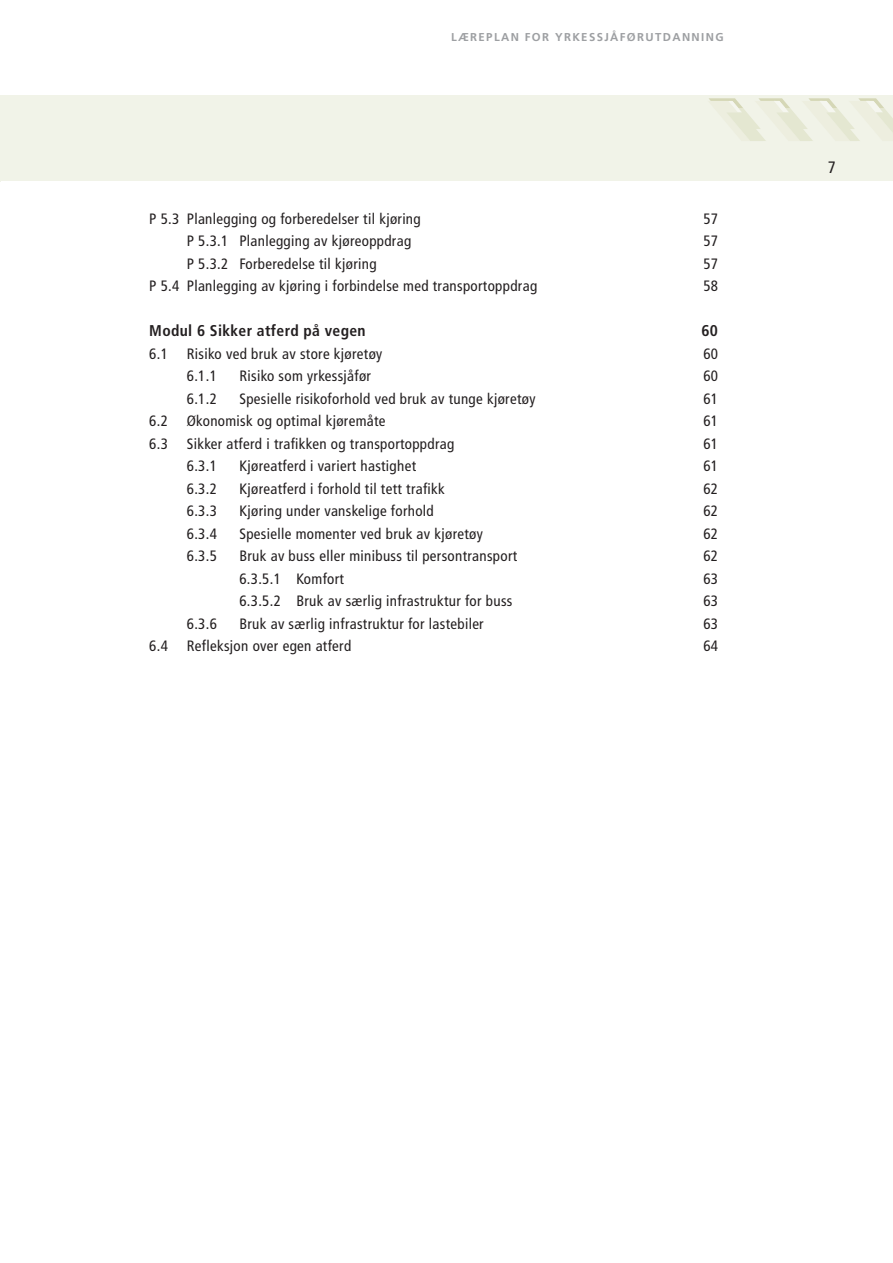
<style>
.page{position:relative;width:893px;height:1263px;background:#fff}
.page>*{position:absolute;margin:0;border:0;box-sizing:border-box;transform-origin:0 0}
.t1{font:condensed 16.5px "Frutiger";color:#231f20}
.t2{font:700 condensed 15.6px "Frutiger";letter-spacing:.02em;color:#231f20}
.t3{font:condensed 15px "Frutiger";letter-spacing:.02em;color:#231f20}
.t4{font:700 11.4px "Frutiger";letter-spacing:.12em;color:#9d9fa2}
</style>
<div class="page">
<div style="left:0;top:96px;width:892px;height:85px;background:#f1f3e8"></div>
<svg style="left:709px;top:98px;width:183px;height:43px"></svg>
<p class="t4" style="left:451px;top:33px;width:274px">LÆREPLAN FOR YRKESSJÅFØRUTDANNING</p>
<p class="t3" style="left:149px;top:212px;width:273px">P 5.3 Planlegging og forberedelser til kjøring</p>
<p class="t3" style="left:703px;top:212px;width:16px">57</p>
<p class="t3" style="left:187px;top:235px;width:226px">P 5.3.1 Planlegging av kjøreoppdrag</p>
<p class="t3" style="left:703px;top:235px;width:16px">57</p>
<p class="t3" style="left:187px;top:257px;width:191px">P 5.3.2 Forberedelse til kjøring</p>
<p class="t3" style="left:703px;top:257px;width:16px">57</p>
<p class="t3" style="left:149px;top:280px;width:389px">P 5.4 Planlegging av kjøring i forbindelse med transportoppdrag</p>
<p class="t3" style="left:703px;top:280px;width:16px">58</p>
<p class="t2" style="left:149px;top:324px;width:218px">Modul 6 Sikker atferd på vegen</p>
<p class="t2" style="left:701px;top:324px;width:18px">60</p>
<p class="t3" style="left:149px;top:347px;width:20px">6.1</p>
<p class="t3" style="left:187px;top:347px;width:197px">Risiko ved bruk av store kjøretøy</p>
<p class="t3" style="left:703px;top:347px;width:16px">60</p>
<p class="t3" style="left:187px;top:370px;width:32px">6.1.1</p>
<p class="t3" style="left:239px;top:370px;width:133px">Risiko som yrkessjåfør</p>
<p class="t3" style="left:703px;top:370px;width:16px">60</p>
<p class="t3" style="left:187px;top:392px;width:32px">6.1.2</p>
<p class="t3" style="left:239px;top:392px;width:298px">Spesielle risikoforhold ved bruk av tunge kjøretøy</p>
<p class="t3" style="left:703px;top:392px;width:16px">61</p>
<p class="t3" style="left:149px;top:415px;width:20px">6.2</p>
<p class="t3" style="left:187px;top:415px;width:200px">Økonomisk og optimal kjøremåte</p>
<p class="t3" style="left:703px;top:415px;width:16px">61</p>
<p class="t3" style="left:149px;top:437px;width:20px">6.3</p>
<p class="t3" style="left:187px;top:437px;width:269px">Sikker atferd i trafikken og transportoppdrag</p>
<p class="t3" style="left:703px;top:437px;width:16px">61</p>
<p class="t3" style="left:187px;top:460px;width:32px">6.3.1</p>
<p class="t3" style="left:239px;top:460px;width:178px">Kjøreatferd i variert hastighet</p>
<p class="t3" style="left:703px;top:460px;width:16px">61</p>
<p class="t3" style="left:187px;top:482px;width:32px">6.3.2</p>
<p class="t3" style="left:239px;top:482px;width:207px">Kjøreatferd i forhold til tett trafikk</p>
<p class="t3" style="left:703px;top:482px;width:16px">62</p>
<p class="t3" style="left:187px;top:505px;width:32px">6.3.3</p>
<p class="t3" style="left:239px;top:505px;width:196px">Kjøring under vanskelige forhold</p>
<p class="t3" style="left:703px;top:505px;width:16px">62</p>
<p class="t3" style="left:187px;top:527px;width:32px">6.3.4</p>
<p class="t3" style="left:239px;top:527px;width:245px">Spesielle momenter ved bruk av kjøretøy</p>
<p class="t3" style="left:703px;top:527px;width:16px">62</p>
<p class="t3" style="left:187px;top:550px;width:32px">6.3.5</p>
<p class="t3" style="left:239px;top:550px;width:279px">Bruk av buss eller minibuss til persontransport</p>
<p class="t3" style="left:703px;top:550px;width:16px">62</p>
<p class="t3" style="left:239px;top:572px;width:106px">6.3.5.1 Komfort</p>
<p class="t3" style="left:703px;top:572px;width:16px">63</p>
<p class="t3" style="left:239px;top:595px;width:274px">6.3.5.2 Bruk av særlig infrastruktur for buss</p>
<p class="t3" style="left:703px;top:595px;width:16px">63</p>
<p class="t3" style="left:187px;top:617px;width:32px">6.3.6</p>
<p class="t3" style="left:239px;top:617px;width:246px">Bruk av særlig infrastruktur for lastebiler</p>
<p class="t3" style="left:703px;top:617px;width:16px">63</p>
<p class="t3" style="left:149px;top:640px;width:20px">6.4</p>
<p class="t3" style="left:187px;top:640px;width:166px">Refleksjon over egen atferd</p>
<p class="t3" style="left:703px;top:640px;width:16px">64</p>
<p class="t1" style="left:827px;top:161px;width:9px">7</p>
</div>
